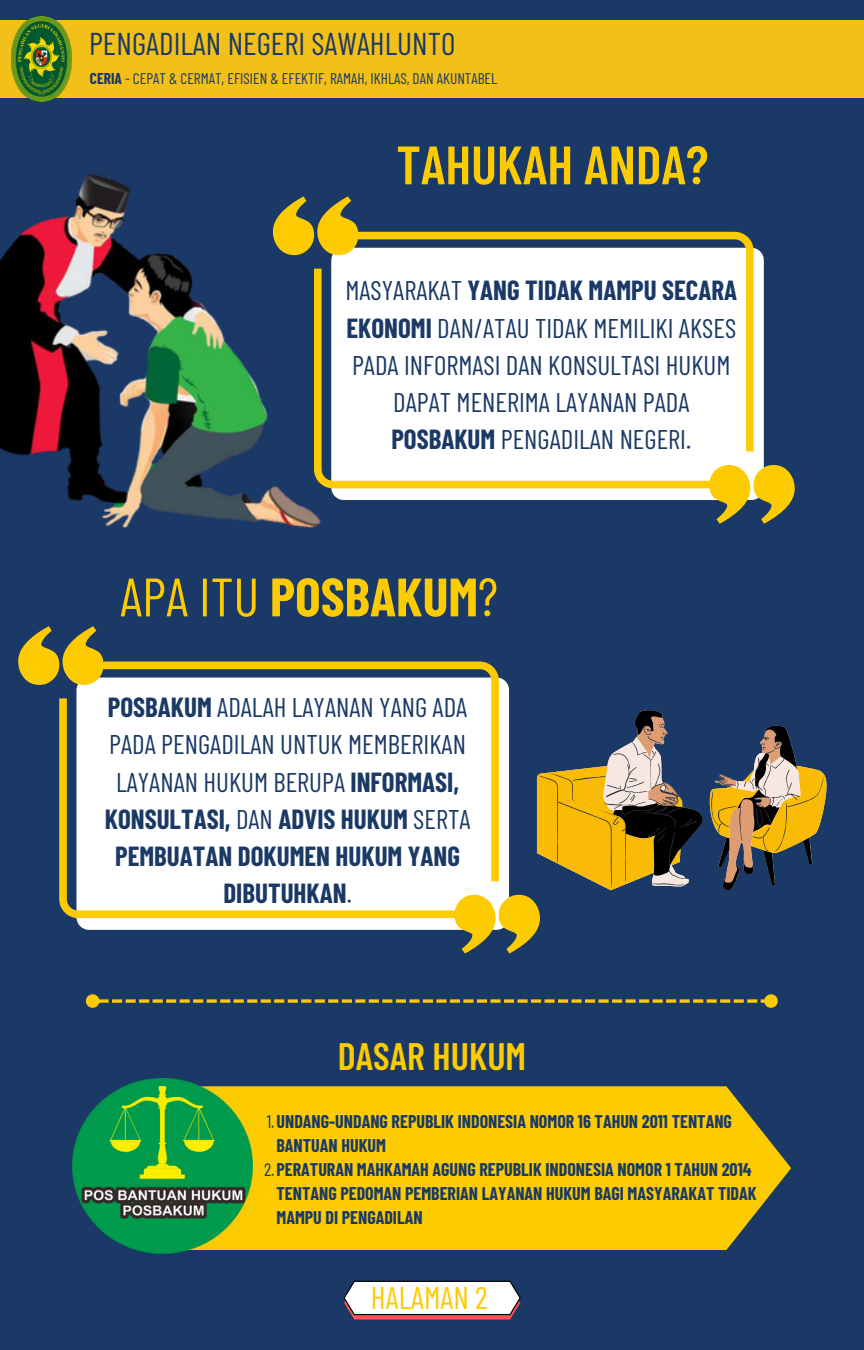
<style>
.page{position:relative;width:864px;height:1350px;background:#1a3966}
.page>*{position:absolute;margin:0;border:0;box-sizing:border-box;transform-origin:0 0}
.t1{font:700 54px "Barlow Condensed";color:#fdcb02}
.t2{font:600 54px "Barlow Condensed";color:#fdcb02}
.t3{font:600 38.25px "Barlow Condensed";color:#fdcb02}
.t4{font:31.5px "Barlow Condensed";color:#1a3966}
.t5{font:31.5px "Barlow Condensed";color:#fdcb02}
.t6{font:27px/37.1px "Barlow Condensed";color:#1a3966;text-align:center}
.t7{font:700 18px "Barlow Condensed";color:#1a3966}
.t8{font:15.3px "Barlow Condensed";color:#1a3966}
.s1{font-weight:700}
.s2{font-weight:400}
</style>
<div class="page">
<div style="left:0;top:20px;width:864px;height:78px;background:#f3bf19"></div>
<img style="left:11px;top:17px;width:61px;height:84px">
<svg style="left:344px;top:1281px;width:177px;height:39px;background:#e0cfd2"></svg>
<div style="left:331px;top:248px;width:433px;height:252px;background:#fff;border-radius:13px"></div>
<svg style="left:412px;top:232px;width:342px;height:219px"></svg>
<svg style="left:709px;top:465px;width:86px;height:59px"></svg>
<svg style="left:412px;top:269px;width:303px;height:219px"></svg>
<img style="left:0;top:173px;width:412px;height:356px">
<div style="left:253px;top:1086px;width:538px;height:164px;background:#fdcb02"></div>
<img style="left:72px;top:1078px;width:181px;height:176px">
<div style="left:76px;top:678px;width:433px;height:252px;background:#fff;border-radius:13px"></div>
<svg style="left:18px;top:626px;width:86px;height:59px"></svg>
<svg style="left:98px;top:662px;width:401px;height:48px"></svg>
<svg style="left:59px;top:698px;width:401px;height:220px"></svg>
<svg style="left:102px;top:999px;width:7px;height:4px"></svg>
<svg style="left:112px;top:999px;width:10px;height:4px"></svg>
<svg style="left:126px;top:999px;width:10px;height:4px"></svg>
<svg style="left:139px;top:999px;width:10px;height:4px"></svg>
<svg style="left:153px;top:999px;width:10px;height:4px"></svg>
<svg style="left:166px;top:999px;width:10px;height:4px"></svg>
<svg style="left:180px;top:999px;width:10px;height:4px"></svg>
<svg style="left:193px;top:999px;width:10px;height:4px"></svg>
<svg style="left:207px;top:999px;width:10px;height:4px"></svg>
<svg style="left:220px;top:999px;width:10px;height:4px"></svg>
<svg style="left:234px;top:999px;width:10px;height:4px"></svg>
<svg style="left:247px;top:999px;width:10px;height:4px"></svg>
<svg style="left:261px;top:999px;width:10px;height:4px"></svg>
<svg style="left:274px;top:999px;width:10px;height:4px"></svg>
<svg style="left:288px;top:999px;width:10px;height:4px"></svg>
<svg style="left:301px;top:999px;width:10px;height:4px"></svg>
<svg style="left:315px;top:999px;width:10px;height:4px"></svg>
<svg style="left:328px;top:999px;width:10px;height:4px"></svg>
<svg style="left:342px;top:999px;width:10px;height:4px"></svg>
<svg style="left:355px;top:999px;width:10px;height:4px"></svg>
<svg style="left:369px;top:999px;width:10px;height:4px"></svg>
<svg style="left:382px;top:999px;width:10px;height:4px"></svg>
<svg style="left:396px;top:999px;width:10px;height:4px"></svg>
<svg style="left:409px;top:999px;width:10px;height:4px"></svg>
<svg style="left:423px;top:999px;width:10px;height:4px"></svg>
<svg style="left:436px;top:999px;width:11px;height:4px"></svg>
<svg style="left:450px;top:999px;width:10px;height:4px"></svg>
<svg style="left:463px;top:999px;width:11px;height:4px"></svg>
<svg style="left:477px;top:999px;width:10px;height:4px"></svg>
<svg style="left:490px;top:999px;width:11px;height:4px"></svg>
<svg style="left:504px;top:999px;width:10px;height:4px"></svg>
<svg style="left:517px;top:999px;width:11px;height:4px"></svg>
<svg style="left:531px;top:999px;width:10px;height:4px"></svg>
<svg style="left:544px;top:999px;width:11px;height:4px"></svg>
<svg style="left:558px;top:999px;width:10px;height:4px"></svg>
<svg style="left:572px;top:999px;width:10px;height:4px"></svg>
<svg style="left:585px;top:999px;width:10px;height:4px"></svg>
<svg style="left:599px;top:999px;width:10px;height:4px"></svg>
<svg style="left:612px;top:999px;width:10px;height:4px"></svg>
<svg style="left:626px;top:999px;width:10px;height:4px"></svg>
<svg style="left:639px;top:999px;width:10px;height:4px"></svg>
<svg style="left:653px;top:999px;width:10px;height:4px"></svg>
<svg style="left:666px;top:999px;width:10px;height:4px"></svg>
<svg style="left:680px;top:999px;width:10px;height:4px"></svg>
<svg style="left:693px;top:999px;width:10px;height:4px"></svg>
<svg style="left:707px;top:999px;width:10px;height:4px"></svg>
<svg style="left:720px;top:999px;width:10px;height:4px"></svg>
<svg style="left:734px;top:999px;width:10px;height:4px"></svg>
<svg style="left:747px;top:999px;width:10px;height:4px"></svg>
<svg style="left:85px;top:994px;width:17px;height:14px"></svg>
<svg style="left:761px;top:994px;width:17px;height:14px"></svg>
<svg style="left:455px;top:710px;width:372px;height:244px"></svg>
<svg style="left:534px;top:724px;width:290px;height:172px"></svg>
<p class="t4" style="left:89px;top:24px;width:368px">PENGADILAN NEGERI SAWAHLUNTO</p>
<p class="t8" style="left:90px;top:69px;width:409px"><span class="s1">CERIA</span> - CEPAT &amp; CERMAT, EFISIEN &amp; EFEKTIF, RAMAH, IKHLAS, DAN AKUNTABEL</p>
<h1 class="t2" style="left:396px;top:130px;width:313px">TAHUKAH ANDA?</h1>
<p class="t6" style="left:345px;top:271px;width:393px">MASYARAKAT <span class="s1">YANG TIDAK MAMPU SECARA EKONOMI</span> DAN/ATAU TIDAK MEMILIKI AKSES PADA INFORMASI DAN KONSULTASI HUKUM DAPAT MENERIMA LAYANAN PADA <span class="s1">POSBAKUM</span> PENGADILAN NEGERI.</p>
<h1 class="t1" style="left:120px;top:562px;width:379px"><span class="s2">APA ITU</span> POSBAKUM<span class="s2">?</span></h1>
<p class="t6" style="left:105px;top:688px;width:367px"><span class="s1">POSBAKUM</span> ADALAH LAYANAN YANG ADA<br>PADA PENGADILAN UNTUK MEMBERIKAN<br>LAYANAN HUKUM BERUPA <span class="s1">INFORMASI,<br>KONSULTASI,</span> DAN <span class="s1">ADVIS HUKUM</span> SERTA<br><span class="s1">PEMBUATAN DOKUMEN HUKUM YANG<br>DIBUTUHKAN</span>.</p>
<h2 class="t3" style="left:338px;top:1032px;width:190px">DASAR HUKUM</h2>
<p class="t7" style="left:267px;top:1110px;width:467px"><span class="s2">1.</span>UNDANG-UNDANG REPUBLIK INDONESIA NOMOR 16 TAHUN 2011 TENTANG</p>
<p class="t7" style="left:277px;top:1134px;width:111px">BANTUAN HUKUM</p>
<p class="t7" style="left:264px;top:1158px;width:489px"><span class="s2">2.</span>PERATURAN MAHKAMAH AGUNG REPUBLIK INDONESIA NOMOR 1 TAHUN 2014</p>
<p class="t7" style="left:277px;top:1182px;width:482px">TENTANG PEDOMAN PEMBERIAN LAYANAN HUKUM BAGI MASYARAKAT TIDAK</p>
<p class="t7" style="left:277px;top:1206px;width:148px">MAMPU DI PENGADILAN</p>
<p class="t5" style="left:371px;top:1278px;width:118px">HALAMAN 2</p>
</div>
